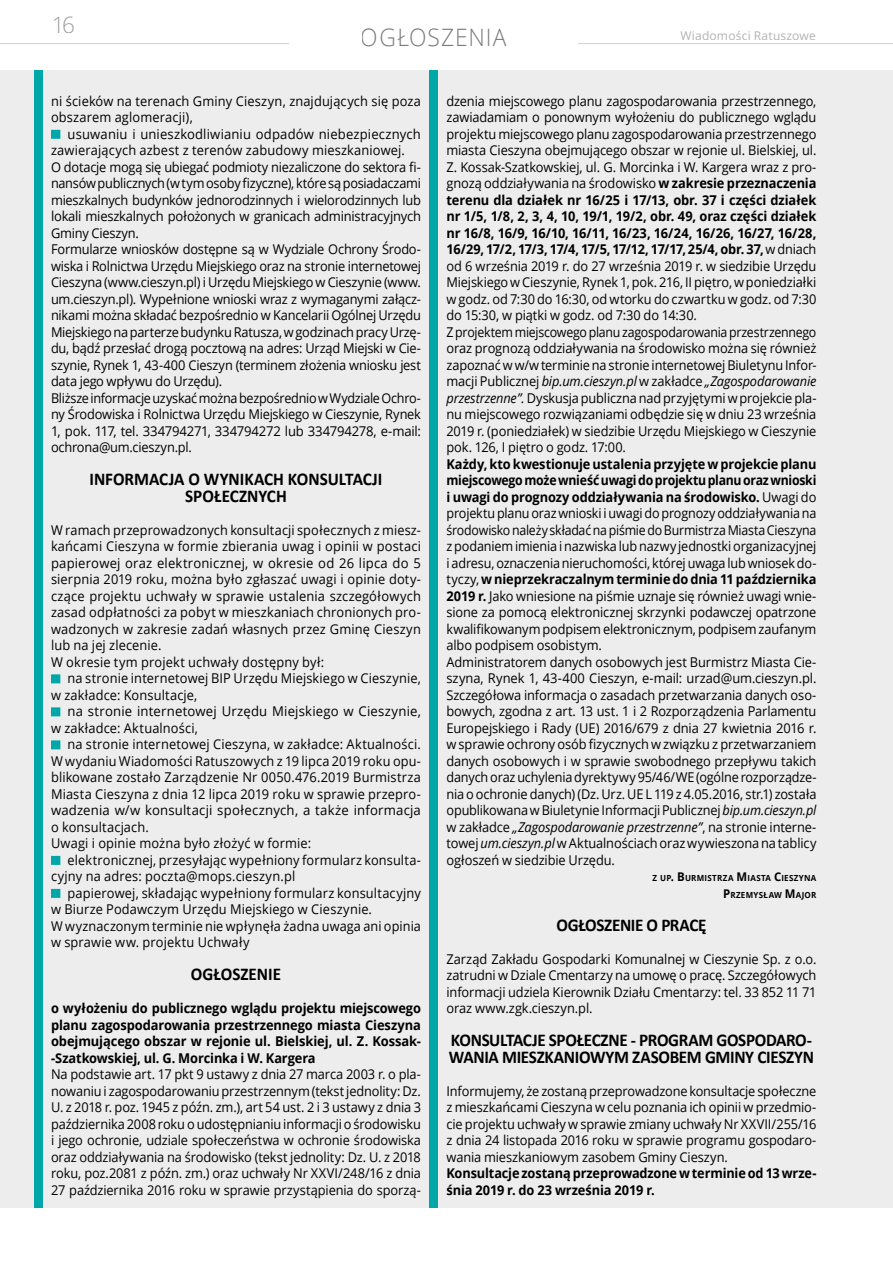
<style>
.page{position:relative;width:893px;height:1263px;background:#fff}
.page>*{position:absolute;margin:0;border:0;box-sizing:border-box;transform-origin:0 0}
.t1{font:300 24px "Open Sans";letter-spacing:.04em;color:#7c7b7b;scale:.95 1}
.t2{font:300 22.5px "Open Sans";color:#9d9d9c}
.t3{font:700 18px/16.5px "Calibri";letter-spacing:-.02em;color:#000;scale:.95 1}
.t4{font:700 18px/16.5px "Calibri";color:#000;text-align:center;scale:.95 1}
.t5{font:13.5px/16.5px "Open Sans";letter-spacing:-.01em;color:#000;text-align:justify;scale:.95 1}
.t6{font:13.5px/16.5px "Open Sans";letter-spacing:-.01em;color:#000}
.t7{font:13.5px/16.5px "Open Sans";letter-spacing:.01em;color:#000;scale:.95 1}
.t8{font:13.5px/16.5px "Open Sans";letter-spacing:.01em;color:#000;scale:.94 1}
.t9{font:700 13.5px/16.5px "Open Sans";letter-spacing:-.01em;color:#000;text-align:justify;scale:.95 1}
.t10{font:13.5px/16.5px "Open Sans";letter-spacing:-.01em;color:#000;text-align:justify;scale:.94 1}
.t11{font:13.5px/16.5px "Open Sans";letter-spacing:.015em;color:#000}
.t12{font:12px "Open Sans";letter-spacing:.015em;color:#b3b2b2}
.t13{font:700 8.4px/16.5px "Open Sans";letter-spacing:.035em;color:#000;text-align:right;scale:.95 1}
.s1{font-weight:700}
.s2{font-style:italic}
.s3{font-size:12px}
</style>
<div class="page">
<div style="left:0;top:70px;width:893px;height:1138px;background:#ededed"></div>
<hr style="left:0;top:43px;width:289px;height:1px;background:#d0d0d0">
<hr style="left:578px;top:43px;width:315px;height:1px;background:#d0d0d0">
<div style="left:429px;top:70px;width:9px;height:1138px;background:#00a7a8"></div>
<div style="left:34px;top:70px;width:9px;height:1138px;background:#00a7a8"></div>
<div style="left:51px;top:130px;width:9px;height:9px;background:#00a7a8"></div>
<div style="left:51px;top:674px;width:9px;height:9px;background:#00a7a8"></div>
<div style="left:51px;top:707px;width:9px;height:9px;background:#00a7a8"></div>
<div style="left:51px;top:740px;width:9px;height:9px;background:#00a7a8"></div>
<div style="left:51px;top:856px;width:9px;height:9px;background:#00a7a8"></div>
<div style="left:51px;top:889px;width:9px;height:9px;background:#00a7a8"></div>
<h2 class="t2" style="left:51px;top:9px;width:26px">16</h2>
<h1 class="t1" style="left:361px;top:21px;width:155px">OGŁOSZENIA</h1>
<p class="t12" style="left:680px;top:27px;width:137px">Wiadomości Ratuszowe</p>
<p class="t7" style="left:51px;top:92px;width:391px">ni ścieków na terenach Gminy Cieszyn, znajdujących się poza obszarem aglomeracji),</p>
<p class="t6" style="left:51px;top:125px;width:371px;text-indent:16px">usuwaniu i unieszkodliwianiu odpadów niebezpiecznych zawierających azbest z terenów zabudowy mieszkaniowej.<br>O dotacje mogą się ubiegać podmioty niezaliczone do sektora fi&shy;nansów publicznych (w tym osoby fizyczne), które są posiadaczami mieszkalnych budynków jednorodzinnych i wielorodzinnych lub lokali mieszkalnych położonych w granicach administracyjnych Gminy Cieszyn.<br>Formularze wniosków dostępne są w Wydziale Ochrony Środo&shy;wiska i Rolnictwa Urzędu Miejskiego oraz na stronie internetowej Cieszyna (www.cieszyn.pl) i Urzędu Miejskiego w Cieszynie (www. um.cieszyn.pl). Wypełnione wnioski wraz z wymaganymi załącz&shy;nikami można składać bezpośrednio w Kancelarii Ogólnej Urzędu Miejskiego na parterze budynku Ratusza, w godzinach pracy Urzę&shy;du, bądź przesłać drogą pocztową na adres: Urząd Miejski w Cie&shy;szynie, Rynek 1, 43-400 Cieszyn (terminem złożenia wniosku jest data jego wpływu do Urzędu).<br>Bliższe informacje uzyskać można bezpośrednio w Wydziale Ochro&shy;ny Środowiska i Rolnictwa Urzędu Miejskiego w Cieszynie, Rynek 1, pok. 117, tel. 334794271, 334794272 lub 334794278, e-mail: ochrona@um.cieszyn.pl.</p>
<h3 class="t4" style="left:90px;top:471px;width:310px">INFORMACJA O WYNIKACH KONSULTACJI<br>SPOŁECZNYCH</h3>
<p class="t8" style="left:51px;top:521px;width:395px">W ramach przeprowadzonych konsultacji społecznych z miesz&shy;kańcami Cieszyna w formie zbierania uwag i opinii w postaci papierowej oraz elektronicznej, w okresie od 26 lipca do 5 sierpnia 2019 roku, można było zgłaszać uwagi i opinie doty&shy;czące projektu uchwały w sprawie ustalenia szczegółowych zasad odpłatności za pobyt w mieszkaniach chronionych pro&shy;wadzonych w zakresie zadań własnych przez Gminę Cieszyn lub na jej zlecenie.<br>W okresie tym projekt uchwały dostępny był:</p>
<p class="t7" style="left:51px;top:670px;width:391px;text-indent:17px">na stronie internetowej BIP Urzędu Miejskiego w Cieszynie, w zakładce: Konsultacje,</p>
<p class="t11" style="left:51px;top:703px;width:371px;text-indent:16px">na stronie internetowej Urzędu Miejskiego w Cieszynie, w zakładce: Aktualności,</p>
<p class="t7" style="left:51px;top:736px;width:391px;text-indent:17px">na stronie internetowej Cieszyna, w zakładce: Aktualności.<br>W wydaniu Wiadomości Ratuszowych z 19 lipca 2019 roku opu&shy;blikowane zostało Zarządzenie Nr 0050.476.2019 Burmistrza Miasta Cieszyna z dnia 12 lipca 2019 roku w sprawie przepro&shy;wadzenia w/w konsultacji społecznych, a także informacja o konsultacjach.<br>Uwagi i opinie można było złożyć w formie:</p>
<p class="t7" style="left:51px;top:851px;width:391px;text-indent:16px">elektronicznej, przesyłając wypełniony formularz konsulta&shy;cyjny na adres: poczta@mops.cieszyn.pl</p>
<p class="t7" style="left:51px;top:884px;width:391px;text-indent:17px">papierowej, składając wypełniony formularz konsultacyjny w Biurze Podawczym Urzędu Miejskiego w Cieszynie.<br>W wyznaczonym terminie nie wpłynęła żadna uwaga ani opinia w sprawie ww. projektu Uchwały</p>
<h3 class="t4" style="left:191px;top:966px;width:96px">OGŁOSZENIE</h3>
<p class="t9" style="left:51px;top:1000px;width:391px">o wyłożeniu do publicznego wglądu projektu miejscowego planu zagospodarowania przestrzennego miasta Cieszyna obejmującego obszar w rejonie ul. Bielskiej, ul. Z. Kossak--Szatkowskiej, ul. G. Morcinka i W. Kargera</p>
<p class="t5" style="left:51px;top:1066px;width:391px">Na podstawie art. 17 pkt 9 ustawy z dnia 27 marca 2003 r. o pla&shy;nowaniu i zagospodarowaniu przestrzennym (tekst jednolity: Dz.<br>U. z 2018 r. poz. 1945 z późn. zm.), art 54 ust. 2 i 3 ustawy z dnia 3 października 2008 roku o udostępnianiu informacji o środowisku i jego ochronie, udziale społeczeństwa w ochronie środowiska oraz oddziaływania na środowisko (tekst jednolity: Dz. U. z 2018 roku, poz.2081 z późn. zm.) oraz uchwały Nr XXVI/248/16 z dnia 27 października 2016 roku w sprawie przystąpienia do sporzą-</p>
<p class="t5" style="left:446px;top:92px;width:391px;text-align:left">dzenia miejscowego planu zagospodarowania przestrzennego, zawiadamiam o ponownym wyłożeniu do publicznego wglądu projektu miejscowego planu zagospodarowania przestrzennego miasta Cieszyna obejmującego obszar w rejonie ul. Bielskiej, ul.<br>Z. Kossak-Szatkowskiej, ul. G. Morcinka i W. Kargera wraz z pro&shy;gnozą oddziaływania na środowisko <span class="s1">w zakresie przeznaczenia terenu dla działek nr 16/25 i 17/13, obr. 37 i części działek nr 1/5, 1/8, 2, 3, 4, 10, 19/1, 19/2, obr. 49, oraz części działek nr 16/8, 16/9, 16/10, 16/11, 16/23, 16/24, 16/26, 16/27, 16/28, 16/29, 17/2, 17/3, 17/4, 17/5, 17/12, 17/17, 25/4, obr. 37,</span> w dniach od 6 września 2019 r. do 27 września 2019 r. w siedzibie Urzędu Miejskiego w Cieszynie, Rynek 1, pok. 216, II piętro, w poniedziałki w godz. od 7:30 do 16:30, od wtorku do czwartku w godz. od 7:30 do 15:30, w piątki w godz. od 7:30 do 14:30.<br>Z projektem miejscowego planu zagospodarowania przestrzennego oraz prognozą oddziaływania na środowisko można się również zapoznać w w/w terminie na stronie internetowej Biuletynu Infor&shy;macji Publicznej <span class="s2">bip.um.cieszyn.pl</span> w zakładce <span class="s2">„Zagospodarowanie przestrzenne”.</span> Dyskusja publiczna nad przyjętymi w projekcie pla&shy;nu miejscowego rozwiązaniami odbędzie się w dniu 23 września 2019 r. (poniedziałek) w siedzibie Urzędu Miejskiego w Cieszynie pok. 126, I piętro o godz. 17:00.</p>
<p class="t5" style="left:446px;top:455px;width:391px;text-align:left"><span class="s1">Każdy, kto kwestionuje ustalenia przyjęte w projekcie planu miejscowego może wnieść uwagi do projektu planu oraz wnioski i uwagi do prognozy oddziaływania na środowisko.</span> Uwagi do projektu planu oraz wnioski i uwagi do prognozy oddziaływania na środowisko należy składać na piśmie do Burmistrza Miasta Cieszyna z podaniem imienia i nazwiska lub nazwy jednostki organizacyjnej i adresu, oznaczenia nieruchomości, której uwaga lub wniosek do&shy;tyczy, <span class="s1">w nieprzekraczalnym terminie do dnia 11 października 2019 r.</span> Jako wniesione na piśmie uznaje się również uwagi wnie&shy;sione za pomocą elektronicznej skrzynki podawczej opatrzone kwalifikowanym podpisem elektronicznym, podpisem zaufanym albo podpisem osobistym.<br>Administratorem danych osobowych jest Burmistrz Miasta Cie&shy;szyna, Rynek 1, 43-400 Cieszyn, e-mail: urzad@um.cieszyn.pl.<br>Szczegółowa informacja o zasadach przetwarzania danych oso&shy;bowych, zgodna z art. 13 ust. 1 i 2 Rozporządzenia Parlamentu Europejskiego i Rady (UE) 2016/679 z dnia 27 kwietnia 2016 r. w sprawie ochrony osób fizycznych w związku z przetwarzaniem danych osobowych i w sprawie swobodnego przepływu takich danych oraz uchylenia dyrektywy 95/46/WE (ogólne rozporządze&shy;nia o ochronie danych) (Dz. Urz. UE L 119 z 4.05.2016, str.1) została opublikowana w Biuletynie Informacji Publicznej <span class="s2">bip.um.cieszyn.pl </span>w zakładce <span class="s2">„Zagospodarowanie przestrzenne”</span>, na stronie interne&shy;towej <span class="s2">um.cieszyn.pl</span> w Aktualnościach oraz wywieszona na tablicy ogłoszeń w siedzibie Urzędu.</p>
<p class="t13" style="left:653px;top:870px;width:174px">Z UP<span class="s3">. B</span>URM ISTRZA <span class="s3">M</span>IASTA <span class="s3">C</span>IESZYNA<br><span class="s3">P</span>RZEMYSŁAW <span class="s3">M</span>AJOR</p>
<h3 class="t3" style="left:556px;top:916px;width:159px">OGŁOSZENIE O PRACĘ</h3>
<p class="t5" style="left:446px;top:950px;width:391px">Zarząd Zakładu Gospodarki Komunalnej w Cieszynie Sp. z o.o. zatrudni w Dziale Cmentarzy na umowę o pracę. Szczegółowych informacji udziela Kierownik Działu Cmentarzy: tel. 33 852 11 71 oraz www.zgk.cieszyn.pl.</p>
<h3 class="t3" style="left:449px;top:1032px;width:386px">KONSULTACJE SPOŁECZNE - PROGRAM GOSPODARO-<br>WANIA MIESZKANIOWYM ZASOBEM GMINY CIESZYN</h3>
<p class="t10" style="left:446px;top:1082px;width:395px">Informujemy, że zostaną przeprowadzone konsultacje społeczne z mieszkańcami Cieszyna w celu poznania ich opinii w przedmio&shy;cie projektu uchwały w sprawie zmiany uchwały Nr XXVII/255/16 z dnia 24 listopada 2016 roku w sprawie programu gospodaro&shy;wania mieszkaniowym zasobem Gminy Cieszyn.</p>
<p class="t9" style="left:446px;top:1165px;width:391px">Konsultacje zostaną przeprowadzone w terminie od 13 wrze&shy;śnia 2019 r. do 23 września 2019 r.</p>
</div>
